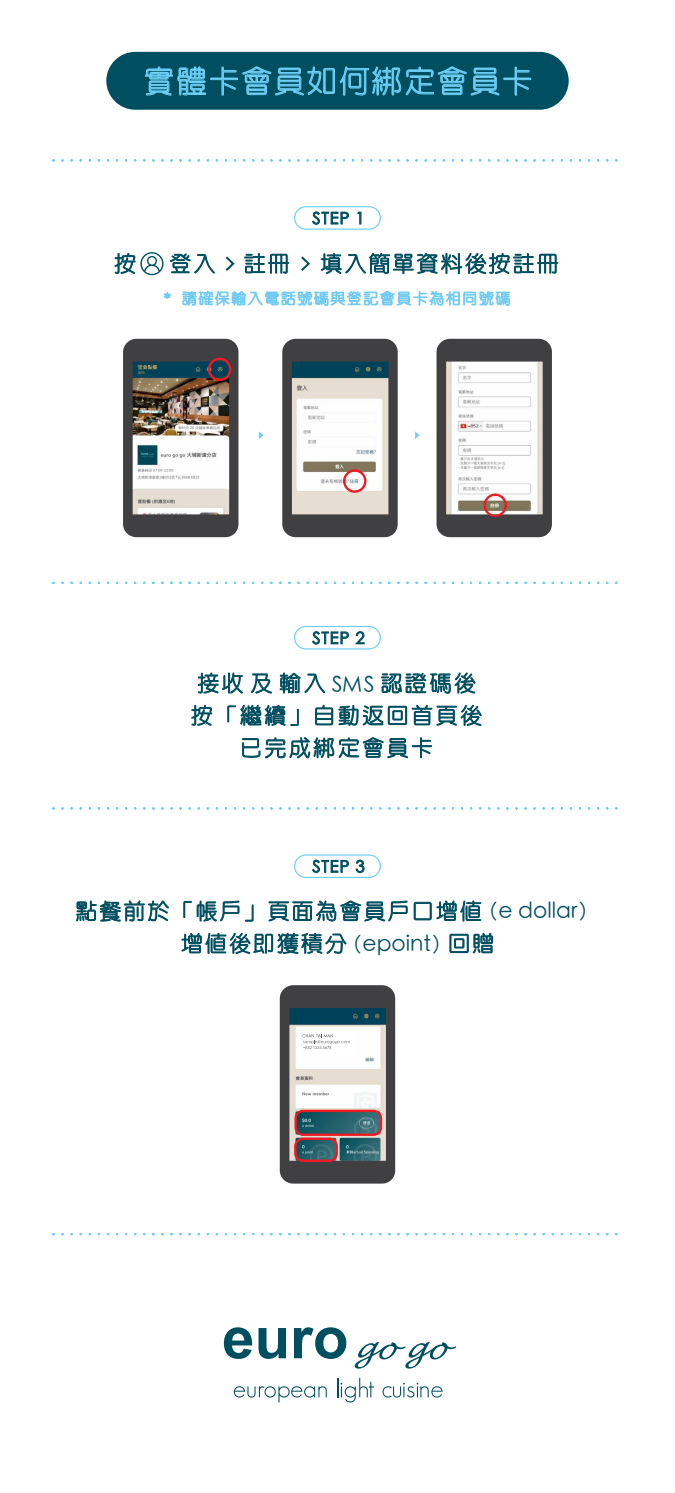
<style>
.page{position:relative;width:675px;height:1493px;background:#fff}
.page>*{position:absolute;margin:0;border:0;box-sizing:border-box;transform-origin:0 0}
.t1{font:300 30.75px "Han Wang Yen";letter-spacing:.06em;color:#6dcff6}
.t2{font:300 21.81px/32.4px "Han Wang Yen";letter-spacing:.1em;color:#004f61;text-align:center}
.t3{font:300 21.81px/32.4px "Han Wang Yen";letter-spacing:.12em;color:#004f61;text-align:center}
.t4{font:300 16.62px "ST Heiti TC";letter-spacing:.06em;color:#004f61}
.s1{font-family:"ST Heiti TC"}
</style>
<div class="page">
<div style="left:106px;top:52px;width:463px;height:58px;background:#004f61;border-radius:29px"></div>
<svg style="left:145px;top:66px;width:386px;height:30px"></svg>
<svg style="left:312px;top:211px;width:37px;height:14px"></svg>
<svg style="left:357px;top:212px;width:4px;height:13px"></svg>
<div style="left:294px;top:206px;width:87px;height:24px;border:1px solid #6dcff6;border-radius:11px"></div>
<svg style="left:312px;top:631px;width:37px;height:14px"></svg>
<svg style="left:355px;top:631px;width:10px;height:13px"></svg>
<div style="left:294px;top:626px;width:87px;height:23px;border:1px solid #6dcff6;border-radius:11px"></div>
<svg style="left:115px;top:252px;width:443px;height:54px"></svg>
<img style="left:123px;top:339px;width:115px;height:198px">
<div style="left:208px;top:358px;width:23px;height:23px;border:2px solid #ed1b23;border-radius:50%"></div>
<svg style="left:282px;top:339px;width:116px;height:198px"></svg>
<div style="left:343px;top:469px;width:23px;height:24px;border:2px solid #ed1b23;border-radius:50%"></div>
<svg style="left:437px;top:339px;width:115px;height:198px"></svg>
<svg style="left:259px;top:431px;width:4px;height:8px"></svg>
<svg style="left:415px;top:431px;width:5px;height:8px"></svg>
<div style="left:483px;top:494px;width:24px;height:23px;border:2px solid #ed1b23;border-radius:50%"></div>
<svg style="left:198px;top:673px;width:45px;height:20px"></svg>
<svg style="left:251px;top:673px;width:20px;height:20px"></svg>
<svg style="left:280px;top:673px;width:45px;height:20px"></svg>
<svg style="left:191px;top:704px;width:21px;height:22px"></svg>
<svg style="left:227px;top:705px;width:58px;height:21px"></svg>
<svg style="left:291px;top:709px;width:8px;height:17px"></svg>
<svg style="left:315px;top:705px;width:18px;height:20px"></svg>
<svg style="left:339px;top:672px;width:143px;height:54px"></svg>
<svg style="left:242px;top:737px;width:190px;height:21px"></svg>
<svg style="left:53px;top:582px;width:565px;height:2px"></svg>
<svg style="left:53px;top:159px;width:565px;height:3px"></svg>
<svg style="left:53px;top:807px;width:565px;height:3px"></svg>
<svg style="left:312px;top:860px;width:37px;height:13px"></svg>
<svg style="left:356px;top:860px;width:9px;height:13px"></svg>
<div style="left:294px;top:854px;width:87px;height:24px;border:1px solid #6dcff6;border-radius:11px"></div>
<svg style="left:53px;top:1233px;width:565px;height:2px"></svg>
<svg style="left:280px;top:985px;width:115px;height:199px"></svg>
<svg style="left:76px;top:900px;width:93px;height:22px"></svg>
<svg style="left:183px;top:901px;width:56px;height:20px"></svg>
<svg style="left:245px;top:905px;width:8px;height:16px"></svg>
<svg style="left:269px;top:900px;width:139px;height:21px"></svg>
<svg style="left:414px;top:901px;width:67px;height:20px"></svg>
<svg style="left:182px;top:933px;width:164px;height:21px"></svg>
<svg style="left:450px;top:933px;width:43px;height:20px"></svg>
<div style="left:294px;top:1110px;width:88px;height:26px;border:2px solid #ed1b23;border-radius:8px"></div>
<div style="left:294px;top:1138px;width:44px;height:24px;border:2px solid #ed1b23;border-radius:8px"></div>
<svg style="left:234px;top:1386px;width:93px;height:16px"></svg>
<svg style="left:337px;top:1378px;width:37px;height:24px"></svg>
<svg style="left:383px;top:1383px;width:60px;height:14px"></svg>
<svg style="left:224px;top:1327px;width:28px;height:32px"></svg>
<svg style="left:259px;top:1328px;width:27px;height:31px"></svg>
<svg style="left:294px;top:1327px;width:52px;height:32px"></svg>
<svg style="left:355px;top:1342px;width:101px;height:27px"></svg>
<h1 class="t1" style="left:144px;top:66px;width:391px">實體卡會員如何綁定會員卡</h1>
<p class="t4" style="left:312px;top:205px;width:54px">STEP 1</p>
<p class="t2" style="left:114px;top:247px;width:23px">按</p>
<p class="t2" style="left:169px;top:247px;width:47px">登入</p>
<p class="t2" style="left:244px;top:247px;width:47px">註冊</p>
<p class="t2" style="left:320px;top:247px;width:240px">填入簡單資料後按註冊</p>
<p class="t4" style="left:312px;top:624px;width:54px">STEP 2</p>
<p class="t3" style="left:191px;top:667px;width:292px">接收及輸入 <span class="s1">SMS</span> 認證碼後按「繼續」自動返回首頁後已完成綁定會員卡</p>
<p class="t4" style="left:312px;top:853px;width:54px">STEP 3</p>
<p class="t2" style="left:75px;top:895px;width:526px">點餐前於「帳戶」頁面為會員戶口增值<span class="s1">（e dollar）</span>增值後即獲積分<span class="s1">（epoint）</span>回贈</p>
</div>
